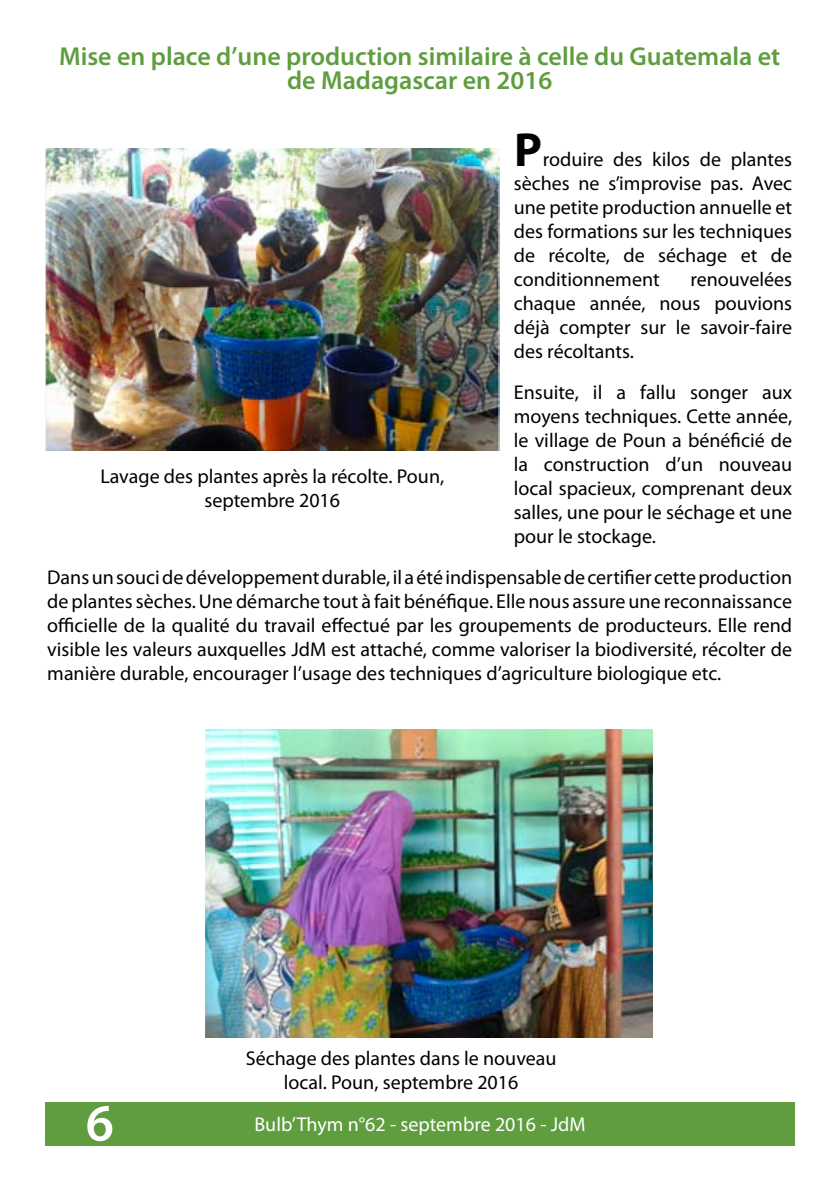
<style>
.page{position:relative;width:840px;height:1191px;background:#fff}
.page>*{position:absolute;margin:0;border:0;box-sizing:border-box;transform-origin:0 0}
.t1{font:600 52.8px "Myriad Pro";color:#fff}
.t2{font:700 48px "Myriad Pro";color:#000}
.t3{font:600 26px/24px "Myriad Pro";color:#5f9d3f;text-align:center}
.t4{font:20px/24px "Myriad Pro";color:#000;text-align:justify}
.t5{font:20px "Myriad Pro";color:#fff}
</style>
<div class="page">
<div style="left:45px;top:1101px;width:749px;height:44px;background:#5f9d3f"></div>
<img style="left:45px;top:149px;width:454px;height:302px">
<img style="left:205px;top:730px;width:446px;height:308px">
<h3 class="t3" style="left:59px;top:44px;width:722px">Mise en place d’une production similaire à celle du Guatemala et de Madagascar en 2016</h3>
<h2 class="t2" style="left:514px;top:118px;width:29px">P</h2>
<p class="t4" style="left:513px;top:146px;width:280px;text-indent:29px">roduire des kilos de plantes sèches ne s’improvise pas. Avec une petite production annuelle et des formations sur les techniques de récolte, de séchage et de conditionnement</p>
<p class="t4" style="left:513px;top:266px;width:279px;text-indent:176px">renouvelées chaque année, nous pouvions déjà compter sur le savoir-faire des récoltants.</p>
<p class="t4" style="left:513px;top:379px;width:280px">Ensuite, il a fallu songer aux moyens techniques. Cette année, le village de Poun a bénéficié de la construction d’un nouveau local spacieux, comprenant deux salles, une pour le séchage et une pour le stockage.</p>
<p class="t4" style="left:47px;top:564px;width:746px">Dans un souci de développement durable, il a été indispensable de certifier cette production de plantes sèches. Une démarche tout à fait bénéfique. Elle nous assure une reconnaissance officielle de la qualité du travail effectué par les groupements de producteurs. Elle rend visible les valeurs auxquelles JdM est attaché, comme valoriser la biodiversité, récolter de manière durable, encourager l’usage des techniques d’agriculture biologique etc.</p>
<p class="t4" style="left:100px;top:464px;width:345px;text-align:center">Lavage des plantes après la récolte. Poun, septembre 2016</p>
<p class="t4" style="left:245px;top:1045px;width:312px;text-align:center">Séchage des plantes dans le nouveau local. Poun, septembre 2016</p>
<h1 class="t1" style="left:86px;top:1089px;width:30px">6</h1>
<p class="t5" style="left:254px;top:1112px;width:332px">Bulb’Thym n°62 - septembre 2016 - JdM</p>
</div>
